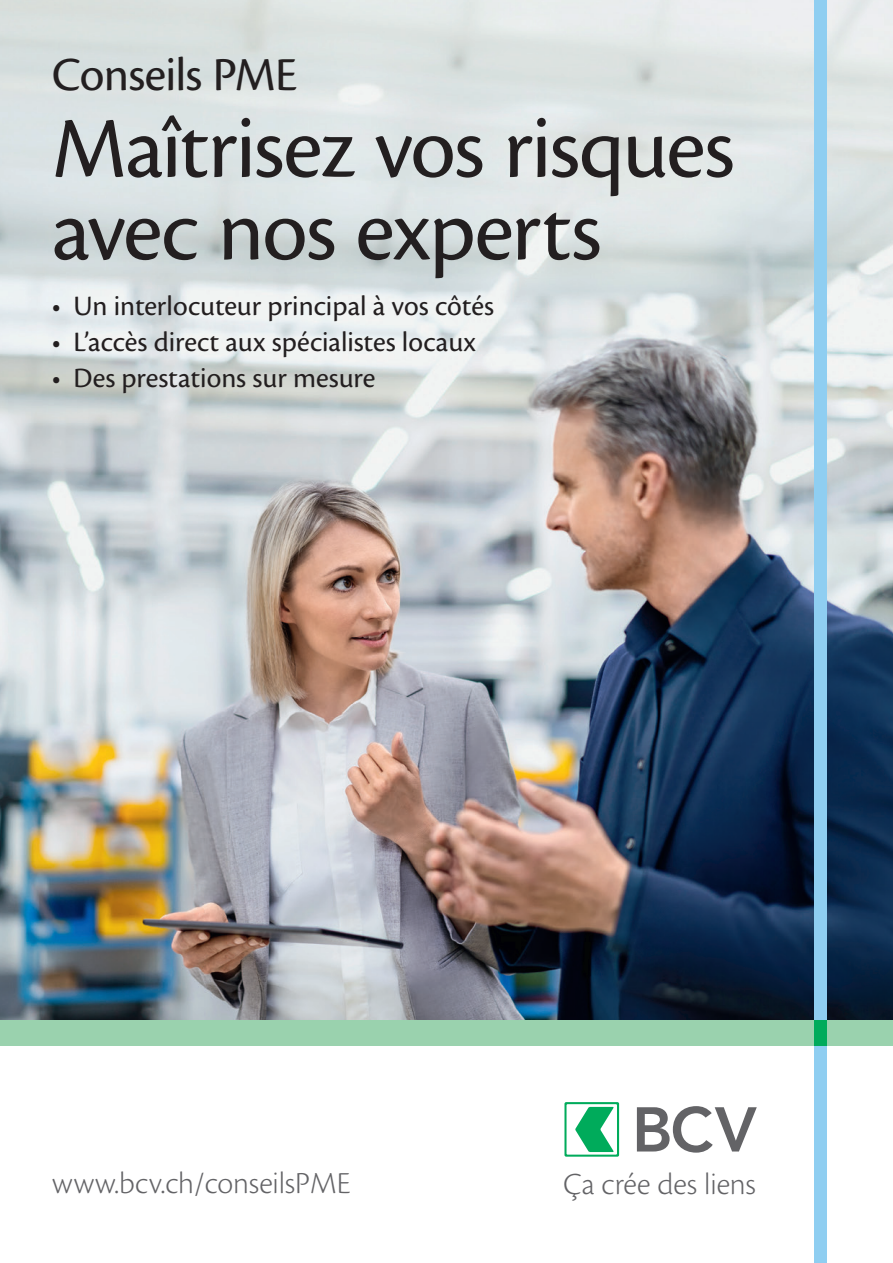
<style>
.page{position:relative;width:893px;height:1263px;background:#fff}
.page>*{position:absolute;margin:0;border:0;box-sizing:border-box;transform-origin:0 0}
.t1{font:90px/82.5px "Cronos Pro";letter-spacing:-.02em;color:#231f20}
.t2{font:49.2px "Cronos Pro";letter-spacing:-.015em;color:#231f20}
.t3{font:300 31.8px "Cronos Pro";color:#636366}
.t4{font:29.25px "Cronos Pro";color:#231f20}
</style>
<div class="page">
<img style="left:0;top:0;width:893px;height:1020px">
<div style="left:0;top:1020px;width:893px;height:26px;background:#9ad2ae"></div>
<div style="left:814px;top:0;width:13px;height:1263px;background:#8fcef1"></div>
<div style="left:814px;top:1020px;width:13px;height:26px;background:#00ab5b"></div>
<svg style="left:637px;top:1106px;width:120px;height:47px"></svg>
<svg style="left:564px;top:1102px;width:55px;height:55px"></svg>
<div style="left:566px;top:1104px;width:51px;height:50px;background:#fff"></div>
<svg style="left:575px;top:1107px;width:39px;height:45px"></svg>
<h2 class="t2" style="left:52px;top:46px;width:247px">Conseils PME</h2>
<h1 class="t1" style="left:52px;top:108px;width:684px">Maîtrisez vos risques avec nos experts</h1>
<p class="t4" style="left:52px;top:289px;width:444px">• Un interlocuteur principal à vos côtés</p>
<p class="t4" style="left:52px;top:325px;width:426px">• L’accès direct aux spécialistes locaux</p>
<p class="t4" style="left:52px;top:361px;width:325px">• Des prestations sur mesure</p>
<p class="t3" style="left:52px;top:1165px;width:300px">www.bcv.ch/conseilsPME</p>
<p class="t3" style="left:563px;top:1165px;width:194px">Ça crée des liens</p>
</div>
